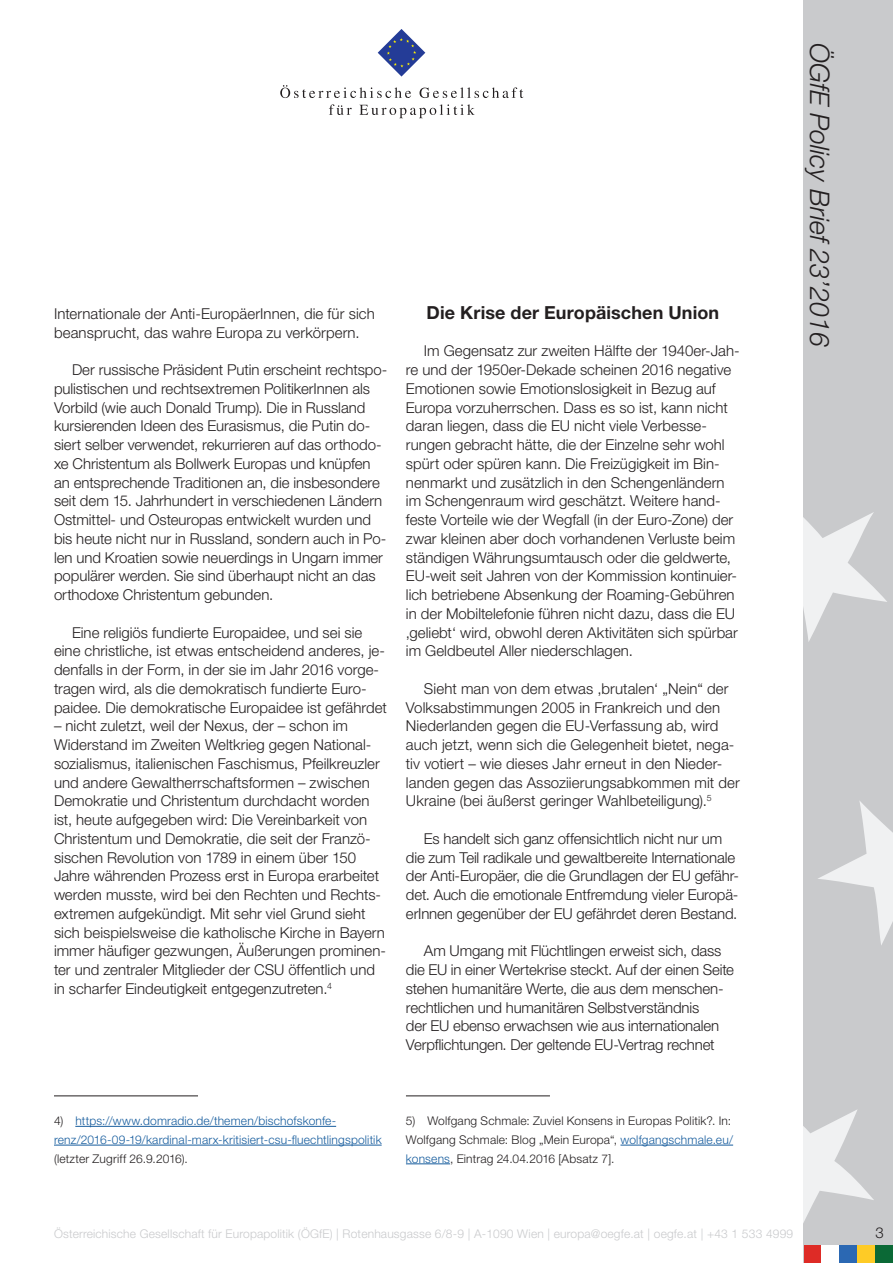
<style>
.page{position:relative;width:893px;height:1263px;background:#fff}
.page>*{position:absolute;margin:0;border:0;box-sizing:border-box;transform-origin:0 0}
.t1{font:italic 300 27px "Helvetica Neue LT Std";color:#231f20}
.Zwischenüberschrift{font:700 18px "Helvetica Neue LT Std";letter-spacing:.005em;color:#231f20}
.Standard_Paragraph{font:300 15px/18.8px "Helvetica Neue LT Std";color:#231f20}
.Footnotes{font:300 12px/18.8px "Helvetica Neue LT Std";letter-spacing:.015em;color:#231f20}
.Footnotes-2{font:300 12px/18.8px "Helvetica Neue LT Std";letter-spacing:.015em;color:#175d9e}
.t2{font:300 12px "Helvetica Neue LT Std";letter-spacing:.015em;color:#c9cacc}
.s1{color:#231f20}
.s2{color:#175d9e}
</style>
<div class="page">
<div style="left:804px;top:0;width:89px;height:1263px;background:#c9cacc"></div>
<svg style="left:804px;top:512px;width:83px;height:130px"></svg>
<svg style="left:818px;top:801px;width:75px;height:144px"></svg>
<svg style="left:804px;top:1110px;width:70px;height:111px"></svg>
<svg style="left:378px;top:29px;width:47px;height:48px"></svg>
<svg style="left:280px;top:85px;width:131px;height:13px"></svg>
<svg style="left:420px;top:87px;width:103px;height:11px"></svg>
<svg style="left:329px;top:104px;width:23px;height:11px"></svg>
<svg style="left:359px;top:104px;width:116px;height:14px"></svg>
<div style="left:857px;top:1245px;width:18px;height:18px;background:#fecb26"></div>
<div style="left:839px;top:1245px;width:18px;height:18px;background:#2b68b3"></div>
<div style="left:804px;top:1245px;width:17px;height:18px;background:#de2b26"></div>
<div style="left:875px;top:1245px;width:18px;height:18px;background:#0b6936"></div>
<div style="left:821px;top:1245px;width:18px;height:18px;background:#fff"></div>
<hr style="left:54px;top:1095px;width:144px;height:1px;background:#231f20">
<hr style="left:75px;top:1126px;width:261px;height:1px;background:#175d9e">
<hr style="left:54px;top:1145px;width:328px;height:1px;background:#175d9e">
<hr style="left:406px;top:1095px;width:144px;height:1px;background:#231f20">
<hr style="left:620px;top:1145px;width:113px;height:1px;background:#175d9e">
<hr style="left:406px;top:1163px;width:44px;height:1px;background:#175d9e">
<p class="Standard_Paragraph" style="left:54px;top:304px;width:322px">Internationale der Anti-EuropäerInnen, die für sich beansprucht, das wahre Europa zu verkörpern.</p>
<p class="Standard_Paragraph" style="left:54px;top:360px;width:335px;text-indent:18px">Der russische Präsident Putin erscheint rechtspo&shy;pulistischen und rechtsextremen PolitikerInnen als Vorbild (wie auch Donald Trump). Die in Russland kursierenden Ideen des Eurasismus, die Putin do&shy;siert selber verwendet, rekurrieren auf das orthodo&shy;xe Christentum als Bollwerk Europas und knüpfen an entsprechende Traditionen an, die insbesondere seit dem 15. Jahrhundert in verschiedenen Ländern Ostmittel- und Osteuropas entwickelt wurden und bis heute nicht nur in Russland, sondern auch in Po&shy;len und Kroatien sowie neuerdings in Ungarn immer populärer werden. Sie sind überhaupt nicht an das orthodoxe Christentum gebunden.</p>
<p class="Standard_Paragraph" style="left:54px;top:622px;width:334px;text-indent:18px">Eine religiös fundierte Europaidee, und sei sie eine christliche, ist etwas entscheidend anderes, je&shy;denfalls in der Form, in der sie im Jahr 2016 vorge&shy;tragen wird, als die demokratisch fundierte Euro&shy;paidee. Die demokratische Europaidee ist gefährdet</p>
<p class="Standard_Paragraph" style="left:54px;top:716px;width:333px">– nicht zuletzt, weil der Nexus, der – schon im Widerstand im Zweiten Weltkrieg gegen National&shy;sozialismus, italienischen Faschismus, Pfeilkreuzler und andere Gewaltherrschaftsformen – zwischen Demokratie und Christentum durchdacht worden ist, heute aufgegeben wird: Die Vereinbarkeit von Christentum und Demokratie, die seit der Franzö&shy;sischen Revolution von 1789 in einem über 150<br>Jahre währenden Prozess erst in Europa erarbeitet werden musste, wird bei den Rechten und Rechts&shy;extremen aufgekündigt. Mit sehr viel Grund sieht sich beispielsweise die katholische Kirche in Bayern immer häufiger gezwungen, Äußerungen prominen&shy;ter und zentraler Mitglieder der CSU öffentlich und in scharfer Eindeutigkeit entgegenzutreten.<sup>4</sup></p>
<p class="Zwischenüberschrift" style="left:427px;top:301px;width:294px">Die Krise der Europäischen Union</p>
<p class="Standard_Paragraph" style="left:406px;top:341px;width:335px;text-indent:18px">Im Gegensatz zur zweiten Hälfte der 1940er-Jah&shy;re und der 1950er-Dekade scheinen 2016 negative Emotionen sowie Emotionslosigkeit in Bezug auf Europa vorzuherrschen. Dass es so ist, kann nicht daran liegen, dass die EU nicht viele Verbesse&shy;rungen gebracht hätte, die der Einzelne sehr wohl spürt oder spüren kann. Die Freizügigkeit im Bin&shy;nenmarkt und zusätzlich in den Schengenländern im Schengenraum wird geschätzt. Weitere hand&shy;feste Vorteile wie der Wegfall (in der Euro-Zone) der zwar kleinen aber doch vorhandenen Verluste beim ständigen Währungsumtausch oder die geldwerte, EU-weit seit Jahren von der Kommission kontinuier&shy;lich betriebene Absenkung der Roaming-Gebühren in der Mobiltelefonie führen nicht dazu, dass die EU ‚geliebt‘ wird, obwohl deren Aktivitäten sich spürbar im Geldbeutel Aller niederschlagen.</p>
<p class="Standard_Paragraph" style="left:406px;top:679px;width:335px;text-indent:18px">Sieht man von dem etwas ‚brutalen‘ „Nein“ der Volksabstimmungen 2005 in Frankreich und den Niederlanden gegen die EU-Verfassung ab, wird auch jetzt, wenn sich die Gelegenheit bietet, nega&shy;tiv votiert – wie dieses Jahr erneut in den Nieder&shy;landen gegen das Assoziierungsabkommen mit der Ukraine (bei äußerst geringer Wahlbeteiligung).<sup>5</sup></p>
<p class="Standard_Paragraph" style="left:406px;top:829px;width:334px;text-align:center">Es handelt sich ganz offensichtlich nicht nur um<br>die zum Teil radikale und gewaltbereite Internationale der Anti-Europäer, die die Grundlagen der EU gefähr&shy;det. Auch die emotionale Entfremdung vieler Europä&shy;erInnen gegenüber der EU gefährdet deren Bestand.</p>
<p class="Standard_Paragraph" style="left:406px;top:941px;width:330px;text-indent:18px">Am Umgang mit Flüchtlingen erweist sich, dass die EU in einer Wertekrise steckt. Auf der einen Seite stehen humanitäre Werte, die aus dem menschen&shy;rechtlichen und humanitären Selbstverständnis<br>der EU ebenso erwachsen wie aus internationalen Verpflichtungen. Der geltende EU-Vertrag rechnet</p>
<p class="Footnotes-2" style="left:54px;top:1111px;width:329px"><span class="s1">4)</span> https://www.domradio.de/themen/bischofskonfe&shy;renz/2016-09-19/kardinal-marx-kritisiert-csu-fluechtlingspolitik <span class="s1">(letzter Zugriff 26.9.2016).</span></p>
<p class="Footnotes" style="left:406px;top:1111px;width:329px">5) Wolfgang Schmale: Zuviel Konsens in Europas Politik?. In:<br>Wolfgang Schmale: Blog „Mein Europa“, <span class="s2">wolfgangschmale.eu/ konsens</span>, Eintrag 24.04.2016 [Absatz 7].</p>
<h1 class="t1" style="left:836px;top:43px;width:305px;rotate:90deg">ÖGfE Policy Brief 23’2016</h1>
<p class="t2" style="left:54px;top:1226px;width:741px">Österreichische Gesellschaft für Europapolitik (ÖGfE) | Rotenhausgasse 6/8-9 | A-1090 Wien | europa@oegfe.at | oegfe.at | +43 1 533 4999</p>
<p class="Standard_Paragraph" style="left:875px;top:1222px;width:10px">3</p>
</div>
